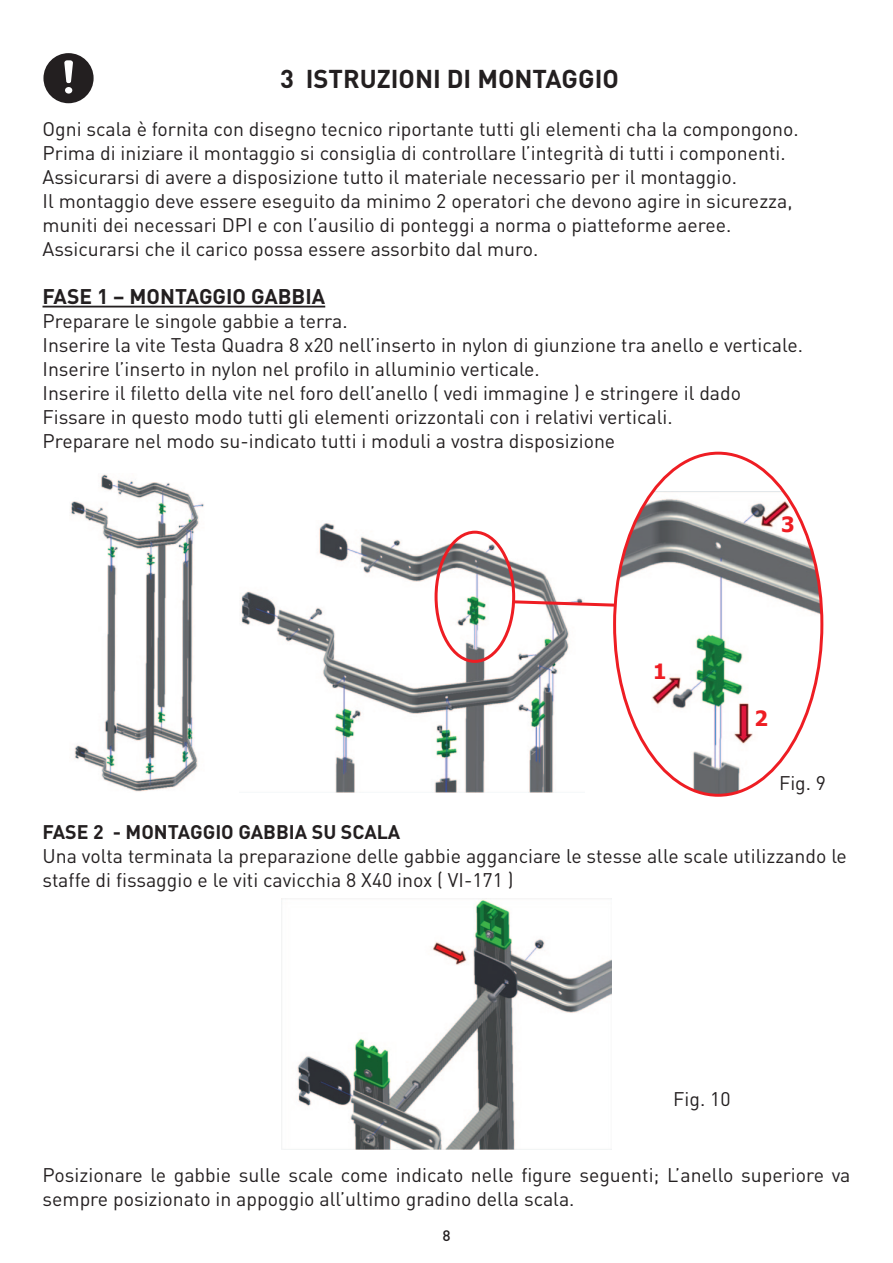
<style>
.page{position:relative;width:893px;height:1263px;background:#fff}
.page>*{position:absolute;margin:0;border:0;box-sizing:border-box;transform-origin:0 0}
.t1{font:700 25.5px "DIN";color:#231f20}
.t2{font:700 21px "DIN";color:#231f20}
.t3{font:700 21px "Tahoma";color:#ee1d23}
.t4{font:19.5px/24px "DIN";color:#231f20}
.t5{font:700 19.5px "DIN";color:#231f20}
.t6{font:15px "DIN Medium Alternate";color:#231f20}
</style>
<div class="page">
<hr style="left:43px;top:306px;width:282px;height:1px;background:#231f20">
<img style="left:241px;top:523px;width:341px;height:269px">
<img style="left:70px;top:474px;width:134px;height:318px">
<div style="left:435px;top:531px;width:80px;height:132px;border:3px solid #ee1d23;border-radius:50%"></div>
<img style="left:615px;top:491px;width:207px;height:304px">
<svg style="left:510px;top:599px;width:109px;height:9px"></svg>
<img style="left:281px;top:899px;width:331px;height:251px">
<div style="left:43px;top:53px;width:51px;height:50px;background:#231f20;border-radius:50%"></div>
<div style="left:65px;top:87px;width:7px;height:7px;background:#fff;border-radius:50%"></div>
<svg style="left:64px;top:60px;width:9px;height:23px"></svg>
<h1 class="t1" style="left:280px;top:62px;width:340px">3 ISTRUZIONI DI MONTAGGIO</h1>
<p class="t4" style="left:43px;top:116px;width:758px">Ogni scala è fornita con disegno tecnico riportante tutti gli elementi cha la compongono.<br>Prima di iniziare il montaggio si consiglia di controllare l’integrità di tutti i componenti.<br>Assicurarsi di avere a disposizione tutto il materiale necessario per il montaggio.<br>Il montaggio deve essere eseguito da minimo 2 operatori che devono agire in sicurezza, muniti dei necessari DPI e con l’ausilio di ponteggi a norma o piatteforme aeree.<br>Assicurarsi che il carico possa essere assorbito dal muro.</p>
<p class="t2" style="left:43px;top:282px;width:284px">FASE 1 – MONTAGGIO GABBIA</p>
<p class="t4" style="left:43px;top:308px;width:762px">Preparare le singole gabbie a terra.<br>Inserire la vite Testa Quadra 8 x20 nell’inserto in nylon di giunzione tra anello e verticale.<br>Inserire l’inserto in nylon nel profilo in alluminio verticale.<br>Inserire il filetto della vite nel foro dell’anello ( vedi immagine ) e stringere il dado Fissare in questo modo tutti gli elementi orizzontali con i relativi verticali.<br>Preparare nel modo su-indicato tutti i moduli a vostra disposizione</p>
<p class="t3" style="left:653px;top:656px;width:15px">1</p>
<p class="t3" style="left:781px;top:509px;width:15px">3</p>
<p class="t3" style="left:755px;top:704px;width:15px">2</p>
<p class="t4" style="left:779px;top:770px;width:49px">Fig. 9</p>
<p class="t5" style="left:43px;top:819px;width:359px">FASE 2 - MONTAGGIO GABBIA SU SCALA</p>
<p class="t4" style="left:43px;top:844px;width:806px">Una volta terminata la preparazione delle gabbie agganciare le stesse alle scale utilizzando le staffe di fissaggio e le viti cavicchia 8 X40 inox ( VI-171 )</p>
<p class="t4" style="left:673px;top:1086px;width:59px">Fig. 10</p>
<p class="t4" style="left:43px;top:1163px;width:809px">Posizionare le gabbie sulle scale come indicato nelle figure seguenti; L’anello superiore va sempre posizionato in appoggio all’ultimo gradino della scala.</p>
<p class="t6" style="left:442px;top:1226px;width:10px">8</p>
</div>
